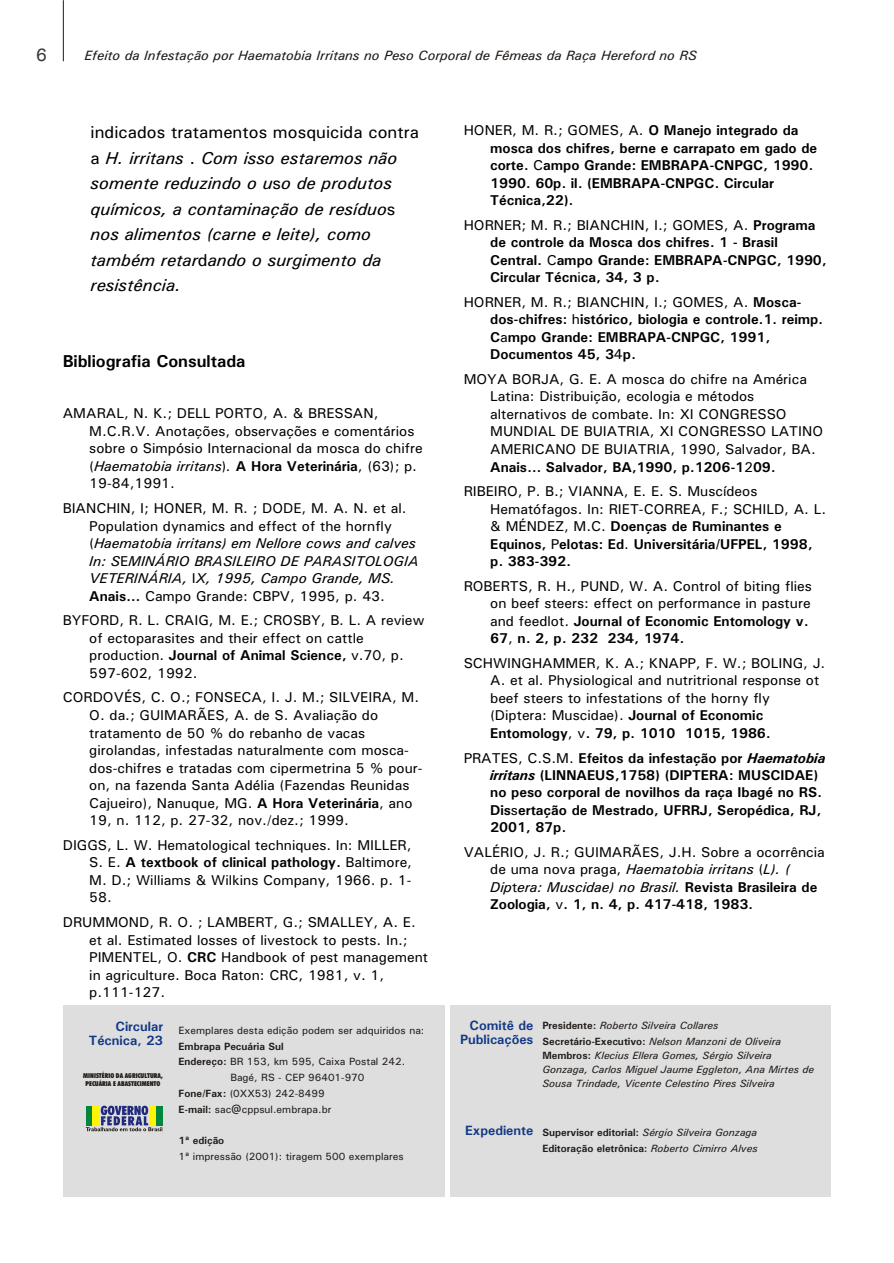
<style>
.page{position:relative;width:894px;height:1263px;background:#fff}
.page>*{position:absolute;margin:0;border:0;box-sizing:border-box;transform-origin:0 0}
.t1{font:18px "Univers";color:#383633}
.t2{font:italic 17.25px/25.5px "Univers";color:#000}
.t3{font:700 17.25px "Univers";color:#000}
.t4{font:14.25px/17.5px "Univers";color:#000}
.t5{font:700 14.25px/17.4px "Univers";color:#000}
.t6{font:italic 14.25px/17.5px "Univers";color:#000}
.t7{font:italic 13.5px "Univers";color:#1f1a17}
.t8{font:700 13.5px/14px "Univers";color:#123885;text-align:right}
.t9{font:italic 10.5px/14.2px "Univers";color:#1f1a17}
.t10{font:10.5px "Univers";color:#1f1a17}
.t11{font:700 10.5px/15.8px "Univers";color:#1f1a17}
.t12{font:6.75px/8.1px "Futura X Blk Cn BT";color:#1f1a17;text-align:center}
.s1{font-style:normal}
.s2{font-style:italic}
.s3{font-weight:700}
.s4{font-weight:700;font-style:normal}
.s5{font-weight:400}
.s6{font-weight:400;font-style:italic}
</style>
<div class="page">
<div style="left:64px;top:1005px;width:381px;height:191px;background:#dedede"></div>
<svg style="left:86px;top:1106px;width:76px;height:25px"></svg>
<div style="left:86px;top:1106px;width:6px;height:20px;background:#00873d"></div>
<div style="left:150px;top:1106px;width:6px;height:20px;background:#fff500"></div>
<div style="left:92px;top:1106px;width:7px;height:20px;background:#fff500"></div>
<div style="left:156px;top:1106px;width:7px;height:20px;background:#00873d"></div>
<hr style="left:63px;top:0;width:1px;height:61px;background:#1f1a17">
<div style="left:450px;top:1005px;width:380px;height:191px;background:#dedede"></div>
<p class="t1" style="left:36px;top:48px;width:13px">6</p>
<p class="t7" style="left:84px;top:50px;width:614px">Efeito da Infestação por Haematobia Irritans no Peso Corporal de Fêmeas da Raça Hereford no RS</p>
<p class="t2" style="left:91px;top:121px;width:330px"><span class="s1">indicados tratamentos mosquicida contra a</span> H. irritans <span class="s1">.</span> Com isso estaremos não somente reduzindo o u<span class="s1">s</span>o de produtos químicos, a contaminação de resíduo<span class="s1">s </span>nos alimentos (carne e leite), como também retar<span class="s1">d</span>ando o surgimento da resistência.</p>
<p class="t3" style="left:63px;top:356px;width:184px">Bibliografia Consultada</p>
<p class="t4" style="left:89px;top:406px;width:335px;text-indent:-27px">AMARAL, N. K.; DELL PORTO, A. &amp; BRESSAN, M.C.R.V. Anotações, observações e comentários sobre o Simpósio Internacional da mosca do chifre (<span class="s2">Haematobia irritans</span>)<span class="s2">.</span> <span class="s3">A Hora Veterinária</span>, (63); p.<br>19-84,1991.</p>
<p class="t6" style="left:89px;top:501px;width:331px;text-indent:-27px"><span class="s1">BIANCHIN, I; HONER, M. R. ; DODE, M. A. N. et al.<br>Population dynamics and effect of the hornfly (</span>Haematobia irritans) em Nellore cows and calves In: S<span class="s1">E</span>MINÁRIO BRASILEIRO DE PARASITOLOGIA VETERINÁRIA, <span class="s1">I</span>X, 1995, Campo Grande, MS.<br><span class="s4">Anais...</span> <span class="s1">Campo Grande: CBPV, 1995, p. 43.</span></p>
<p class="t4" style="left:89px;top:613px;width:337px;text-indent:-27px">BYFORD, R. L. CRAIG, M. E.; CROSBY, B. L. A review of ectoparasites and their effect on cattle production. <span class="s3">Journal of Animal Science,</span> v.70, p.<br>597-602, 1992.</p>
<p class="t4" style="left:89px;top:690px;width:335px;text-indent:-27px">CORDOVÉS, C. O.; FONSECA, I. J. M.; SILVEIRA, M.<br>O. da.; GUIMARÃES, A. de S. Avaliação do tratamento de 50 % do rebanho de vacas girolandas, infestadas naturalmente com mosca&shy;dos-chifres e tratadas com cipermetrina 5 % pour&shy;on, na fazenda Santa Adélia (Fazendas Reunidas Cajueiro), Nanuque, MG. <span class="s3">A Hora Veterinária</span>, ano 19, n. 112, p. 27-32, nov./dez.; 1999.</p>
<p class="t4" style="left:89px;top:837px;width:324px;text-align:justify;text-indent:-27px">DIGGS, L. W. Hematological techniques. In: MILLER, S. E. <span class="s3">A textbook of clinical pathology.</span> Baltimore, M. D.; Williams &amp; Wilkins Company, 1966. p. 1- 58.</p>
<p class="t4" style="left:89px;top:915px;width:340px;text-indent:-27px">DRUMMOND, R. O. ; LAMBERT, G.; SMALLEY, A. E. et al. Estimated losses of livestock to pests. In.; PIMENTEL, O. <span class="s3">CRC</span> Handbook of pest management in agriculture. Boca Raton: CRC, 1981, v. 1, p.111-127.</p>
<p class="t8" style="left:89px;top:1020px;width:76px">Circular<br>Técnica, 23</p>
<p class="t12" style="left:83px;top:1073px;width:81px">MINISTÉRIO DA AGRICULTURA,<br>PECUÁRIA E ABASTECIMENTO</p>
<p class="t10" style="left:179px;top:1027px;width:247px">Exemplares desta edição podem ser adquiridos na:</p>
<p class="t11" style="left:179px;top:1039px;width:107px">Embrapa Pecuária Sul</p>
<p class="t10" style="left:179px;top:1058px;width:228px"><span class="s3">Endereço:</span> BR 153, km 595, Caixa Postal 242.</p>
<p class="t10" style="left:230px;top:1074px;width:136px">Bagé, RS - CEP 96401-970</p>
<p class="t10" style="left:179px;top:1090px;width:147px"><span class="s3">Fone/Fax:</span> (0XX53) 242-8499</p>
<p class="t10" style="left:179px;top:1106px;width:154px"><span class="s3">E-mail:</span> sac@cppsul.embrapa.br</p>
<p class="t11" style="left:179px;top:1134px;width:47px">1ª edição</p>
<p class="t10" style="left:179px;top:1153px;width:227px">1ª impressão (2001): tiragem 500 exemplares</p>
<p class="t5" style="left:490px;top:123px;width:329px;text-indent:-27px"><span class="s5">HONER, M. R.; GOMES, A.</span> O Manejo integrado da mosca dos chifres, berne e carrapato em gado de corte. <span class="s5">C</span>ampo Grande: EMBRAPA-CNPGC, 1990.<br>1990. 60p. il. (EMBRAPA-CNPGC. Circular Técnica,22).</p>
<p class="t5" style="left:490px;top:217px;width:338px;text-indent:-27px"><span class="s5">HORNER; M. R.; BIANCHIN, I.; GOMES, A.</span> Programa de controle da Mosca dos chifres. 1 - Brasil Central. <span class="s5">C</span>ampo Grande: EMBRAPA-CNPGC, 1990, Circular Técn<span class="s5">i</span>ca, 34, 3 p.</p>
<p class="t5" style="left:490px;top:294px;width:334px;text-indent:-27px"><span class="s5">HORNER, M. R.; BIANCHIN, I.; GOMES, A.</span> Mosca&shy;dos-chifres: <span class="s5">h</span>istórico, biologia e controle.1. reimp.<br>C<span class="s5">a</span>mpo Grande: EMBRAPA-CNPGC, 1991, Documentos 45, 3<span class="s5">4</span>p.</p>
<p class="t4" style="left:490px;top:371px;width:334px;text-indent:-27px">MOYA BORJA, G. E. A mosca do chifre na América Latina: Distribuição, ecologia e métodos alternativos de combate. In: XI CONGRESSO MUNDIAL DE BUIATRIA, XI CONGRESSO LATINO AMERICANO DE BUIATRIA, 1990, Salvador, BA.<br><span class="s3">Anais... Salvador, BA,1990, p.1206-1</span>2<span class="s3">09.</span></p>
<p class="t4" style="left:490px;top:484px;width:337px;text-indent:-27px">RIBEIRO, P. B.; VIANNA, E. E. S. Muscídeos Hematófagos. In: RIET-CORREA, F.; SCHILD, A. L. &amp; MÉNDEZ, M.C. <span class="s3">Doenças de Ruminantes e Equinos,</span> P<span class="s3">elotas: Ed</span>. <span class="s3">Universitária/UFPEL, 1998, p. 383-392.</span></p>
<p class="t4" style="left:490px;top:578px;width:323px;text-indent:-27px">ROBERTS, R. H., PUND, W. A. Control of biting flies on beef steers: effect on performance in pasture and feedlot. <span class="s3">Journal of Economic Entomology v.<br>67</span>, <span class="s3">n. 2, p. 232 234, 1974.</span></p>
<p class="t4" style="left:490px;top:655px;width:337px;text-indent:-27px">SCHWINGHAMMER, K. A.; KNAPP, F. W.; BOLING, J.<br>A. et al. Physiological and nutritrional response ot beef steers to infestations of the horny fly (Diptera: Muscidae). <span class="s3">Journal of Economic Entomology</span>, v<span class="s3">. 79, p. 1010 1015, 1986.</span></p>
<p class="t5" style="left:490px;top:750px;width:337px;text-indent:-27px"><span class="s5">PRATES, C.S.M.</span> Efeitos da infestação por <span class="s2">Haematobia irritans</span> (LINNAEUS,1758) (DIPTERA: MUSCIDAE) no peso corporal de novilhos da raça Ibagé no RS.<br>Dis<span class="s5">s</span>ertação de Mestrado, UFRRJ, Seropédica, RJ, 2001, 87p.</p>
<p class="t4" style="left:490px;top:844px;width:336px;text-indent:-27px">VALÉRIO, J. R.; GUIMARÃES, J.H. Sobre a ocorrência de uma nova praga, <span class="s2">Haematobia irritans</span> (<span class="s2">L). ( Dip</span>t<span class="s2">era: Muscidae) no Brasil.</span> <span class="s3">Revista Brasileira de Zoologia,</span> v<span class="s3">. 1, n. 4, p. 417-418, 1983.</span></p>
<p class="t8" style="left:460px;top:1019px;width:75px">Comitê de<br>Publicações</p>
<p class="t9" style="left:542px;top:1018px;width:240px;line-height:15.8px"><span class="s4">Presidente:</span> Roberto Silveira Collares<br><span class="s4">Secretário-Executivo:</span> Nelson Manzoni de Oliveira</p>
<p class="t9" style="left:542px;top:1049px;width:273px"><span class="s4">Membros:</span> Klecius Ellera Gomes, Sérgio Silveira<br>Gonzaga, Carlos Miguel Jaume Eggleton, Ana Mirtes de<br>Sousa Trindade, Vicente Celestino Pires Silveira</p>
<p class="t8" style="left:465px;top:1124px;width:70px">Expediente</p>
<p class="t11" style="left:542px;top:1125px;width:217px">Supervisor editorial: <span class="s6">Sérgio Silveira Gonzaga<br></span>Editoração eletrônica: <span class="s6">Roberto Cimirro Alves</span></p>
</div>
